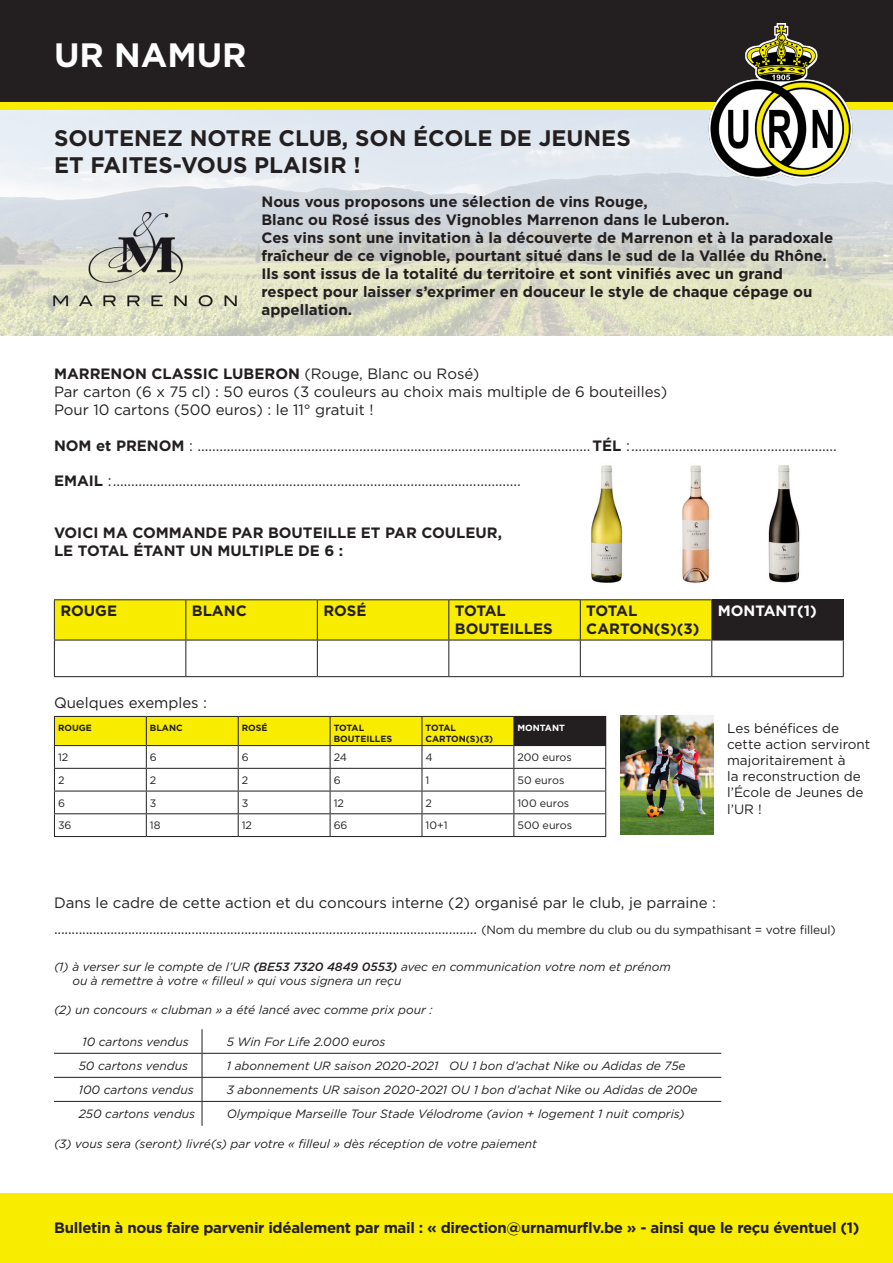
<style>
.page{position:relative;width:893px;height:1263px;background:#fff}
.page>*{position:absolute;margin:0;border:0;box-sizing:border-box;transform-origin:0 0}
.t1{font:700 33.75px "Gotham";color:#fff}
.t2{font:700 22.5px/27px "Gotham";color:#231f20}
.t3{font:15px "Gotham";color:#231f20}
.t4{font:700 15px/18px "Gotham";color:#231f20}
.t5{font:700 15px "Gotham";letter-spacing:-.02em;color:#231f20}
.t6{font:700 15px "Gotham";color:#fff}
.t7{font:13.5px/16.2px "Gotham";color:#231f20}
.t8{font:italic 12px/14.4px "Gotham";color:#231f20}
.t9{font:10.8px "Gotham";color:#231f20}
.t10{font:700 9px "Gotham";color:#231f20}
.t11{font:700 9px "Gotham";color:#fff}
.s1{font-weight:400}
.s2{font-weight:700}
.s3{font-size:12px}
.s4{font-weight:500}
</style>
<div class="page">
<img style="left:591px;top:465px;width:209px;height:118px">
<div style="left:0;top:1194px;width:893px;height:69px;background:#f8ec00"></div>
<div style="left:0;top:0;width:893px;height:102px;background:#231f20"></div>
<svg style="left:0;top:109px;width:893px;height:227px;background:#dbdfd8"></svg>
<div style="left:0;top:102px;width:893px;height:7px;background:#f8ec00"></div>
<img style="left:706px;top:23px;width:149px;height:154px">
<div style="left:55px;top:600px;width:656px;height:40px;background:#f8ec00"></div>
<div style="left:449px;top:600px;width:131px;height:40px;background:#f8ec00"></div>
<div style="left:712px;top:600px;width:131px;height:40px;background:#231f20"></div>
<hr style="left:54px;top:599px;width:132px;height:1px;background:#231f20">
<hr style="left:54px;top:600px;width:1px;height:40px;background:#231f20">
<hr style="left:186px;top:599px;width:131px;height:1px;background:#231f20">
<hr style="left:185px;top:600px;width:1px;height:40px;background:#231f20">
<hr style="left:317px;top:599px;width:132px;height:1px;background:#231f20">
<hr style="left:317px;top:600px;width:1px;height:40px;background:#231f20">
<hr style="left:580px;top:599px;width:132px;height:1px;background:#231f20">
<hr style="left:712px;top:599px;width:132px;height:1px;background:#231f20">
<hr style="left:711px;top:600px;width:1px;height:40px;background:#231f20">
<hr style="left:843px;top:600px;width:1px;height:40px;background:#231f20">
<hr style="left:54px;top:640px;width:132px;height:1px;background:#231f20">
<hr style="left:54px;top:640px;width:1px;height:36px;background:#231f20">
<hr style="left:186px;top:640px;width:131px;height:1px;background:#231f20">
<hr style="left:185px;top:640px;width:1px;height:36px;background:#231f20">
<hr style="left:317px;top:640px;width:132px;height:1px;background:#231f20">
<hr style="left:317px;top:640px;width:1px;height:36px;background:#231f20">
<hr style="left:448px;top:640px;width:1px;height:36px;background:#231f20">
<hr style="left:580px;top:640px;width:132px;height:1px;background:#231f20">
<hr style="left:580px;top:640px;width:1px;height:36px;background:#231f20">
<hr style="left:712px;top:640px;width:132px;height:1px;background:#231f20">
<hr style="left:711px;top:640px;width:1px;height:36px;background:#231f20">
<hr style="left:843px;top:640px;width:1px;height:36px;background:#231f20">
<hr style="left:54px;top:676px;width:132px;height:1px;background:#231f20">
<hr style="left:186px;top:676px;width:131px;height:1px;background:#231f20">
<hr style="left:317px;top:676px;width:132px;height:1px;background:#231f20">
<hr style="left:449px;top:676px;width:131px;height:1px;background:#231f20">
<hr style="left:580px;top:676px;width:132px;height:1px;background:#231f20">
<hr style="left:712px;top:676px;width:132px;height:1px;background:#231f20">
<hr style="left:448px;top:600px;width:1px;height:40px;background:#231f20">
<hr style="left:449px;top:599px;width:131px;height:1px;background:#231f20">
<hr style="left:580px;top:600px;width:1px;height:40px;background:#231f20">
<hr style="left:449px;top:640px;width:131px;height:1px;background:#231f20">
<div style="left:514px;top:716px;width:92px;height:29px;background:#231f20"></div>
<hr style="left:514px;top:745px;width:92px;height:1px;background:#231f20">
<hr style="left:514px;top:768px;width:92px;height:1px;background:#231f20">
<hr style="left:514px;top:791px;width:92px;height:1px;background:#231f20">
<hr style="left:514px;top:813px;width:92px;height:1px;background:#231f20">
<svg style="left:54px;top:716px;width:460px;height:120px"></svg>
<svg style="left:605px;top:746px;width:1px;height:90px"></svg>
<hr style="left:54px;top:836px;width:92px;height:1px;background:#231f20">
<hr style="left:146px;top:836px;width:92px;height:1px;background:#231f20">
<hr style="left:238px;top:836px;width:92px;height:1px;background:#231f20">
<hr style="left:330px;top:836px;width:92px;height:1px;background:#231f20">
<hr style="left:422px;top:836px;width:92px;height:1px;background:#231f20">
<hr style="left:514px;top:836px;width:92px;height:1px;background:#231f20">
<img style="left:47px;top:204px;width:196px;height:110px">
<hr style="left:54px;top:1053px;width:148px;height:1px;background:#231f20">
<hr style="left:202px;top:1053px;width:519px;height:1px;background:#231f20">
<hr style="left:54px;top:1077px;width:148px;height:1px;background:#231f20">
<hr style="left:202px;top:1077px;width:519px;height:1px;background:#231f20">
<hr style="left:54px;top:1101px;width:148px;height:1px;background:#231f20">
<hr style="left:202px;top:1101px;width:519px;height:1px;background:#231f20">
<svg style="left:202px;top:1029px;width:1px;height:97px"></svg>
<img style="left:621px;top:716px;width:92px;height:119px">
<p class="t1" style="left:54px;top:32px;width:194px">UR NAMUR</p>
<p class="t2" style="left:54px;top:124px;width:578px">SOUTENEZ NOTRE CLUB, SON ÉCOLE DE JEUNES<br>ET FAITES-VOUS PLAISIR !</p>
<p class="t4" style="left:261px;top:192px;width:470px">Nous vous proposons une sélection de vins Rouge,<br>Blanc ou Rosé issus des Vignobles Marrenon dans le Luberon.</p>
<p class="t4" style="left:261px;top:228px;width:573px">Ces vins sont une invitation à la découverte de Marrenon et à la paradoxale fraîcheur de ce vignoble, pourtant situé dans le sud de la Vallée du Rhône.<br>Ils sont issus de la totalité du territoire et sont vinifiés avec un grand respect pour laisser s’exprimer en douceur le style de chaque cépage ou appellation.</p>
<p class="t4" style="left:54px;top:364px;width:427px">MARRENON CLASSIC LUBERON <span class="s1">(Rouge, Blanc ou Rosé)</span></p>
<p class="t3" style="left:54px;top:382px;width:615px">Par carton (6 x 75 cl) : 50 euros (3 couleurs au choix mais multiple de 6 bouteilles)</p>
<p class="t3" style="left:54px;top:400px;width:321px">Pour 10 cartons (500 euros) : le 11° gratuit !</p>
<p class="t3" style="left:54px;top:436px;width:784px"><span class="s2">NOM et PRENOM</span> : ...........................................................................................................<span class="s2">TÉL</span> :........................................................</p>
<p class="t3" style="left:54px;top:471px;width:468px"><span class="s2">EMAIL</span> :...............................................................................................................</p>
<p class="t4" style="left:54px;top:523px;width:450px">VOICI MA COMMANDE PAR BOUTEILLE ET PAR COULEUR,</p>
<p class="t4" style="left:54px;top:541px;width:291px">LE TOTAL ÉTANT UN MULTIPLE DE 6 :</p>
<p class="t4" style="left:60px;top:602px;width:58px">ROUGE</p>
<p class="t4" style="left:192px;top:602px;width:56px">BLANC</p>
<p class="t4" style="left:323px;top:602px;width:45px">ROSÉ</p>
<p class="t4" style="left:455px;top:602px;width:53px">TOTAL</p>
<p class="t4" style="left:455px;top:620px;width:99px">BOUTEILLES</p>
<p class="t4" style="left:586px;top:602px;width:115px">TOTAL<br>CARTON(S)(3)</p>
<p class="t6" style="left:718px;top:601px;width:101px">MONTANT(1)</p>
<p class="t3" style="left:54px;top:693px;width:155px">Quelques exemples :</p>
<p class="t10" style="left:58px;top:722px;width:35px">ROUGE</p>
<p class="t10" style="left:150px;top:722px;width:34px">BLANC</p>
<p class="t10" style="left:242px;top:722px;width:27px">ROSÉ</p>
<p class="t10" style="left:334px;top:722px;width:32px">TOTAL</p>
<p class="t10" style="left:334px;top:733px;width:60px">BOUTEILLES</p>
<p class="t10" style="left:426px;top:722px;width:32px">TOTAL</p>
<p class="t10" style="left:426px;top:733px;width:69px">CARTON(S)(3)</p>
<p class="t11" style="left:517px;top:722px;width:49px">MONTANT</p>
<p class="t9" style="left:58px;top:750px;width:12px">12</p>
<p class="t9" style="left:150px;top:750px;width:8px">6</p>
<p class="t9" style="left:242px;top:750px;width:8px">6</p>
<p class="t9" style="left:334px;top:750px;width:15px">24</p>
<p class="t9" style="left:426px;top:750px;width:9px">4</p>
<p class="t9" style="left:517px;top:750px;width:56px">200 euros</p>
<p class="t9" style="left:58px;top:773px;width:8px">2</p>
<p class="t9" style="left:150px;top:773px;width:8px">2</p>
<p class="t9" style="left:242px;top:773px;width:8px">2</p>
<p class="t9" style="left:334px;top:773px;width:8px">6</p>
<p class="t9" style="left:426px;top:773px;width:5px">1</p>
<p class="t9" style="left:517px;top:773px;width:48px">50 euros</p>
<p class="t9" style="left:58px;top:796px;width:8px">6</p>
<p class="t9" style="left:150px;top:796px;width:8px">3</p>
<p class="t9" style="left:242px;top:796px;width:8px">3</p>
<p class="t9" style="left:334px;top:796px;width:12px">12</p>
<p class="t9" style="left:426px;top:796px;width:8px">2</p>
<p class="t9" style="left:517px;top:796px;width:53px">100 euros</p>
<p class="t9" style="left:58px;top:819px;width:15px">36</p>
<p class="t9" style="left:150px;top:819px;width:12px">18</p>
<p class="t9" style="left:242px;top:819px;width:12px">12</p>
<p class="t9" style="left:334px;top:819px;width:15px">66</p>
<p class="t9" style="left:426px;top:819px;width:24px">10+1</p>
<p class="t9" style="left:517px;top:819px;width:56px">500 euros</p>
<p class="t7" style="left:727px;top:719px;width:145px">Les bénéfices de cette action serviront majoritairement à<br>la reconstruction de l’École de Jeunes de l’UR !</p>
<p class="t3" style="left:54px;top:893px;width:663px">Dans le cadre de cette action et du concours interne (2) organisé par le club, je parraine :</p>
<p class="t3" style="left:54px;top:919px;width:783px">........................................................................................................................ <span class="s3">(Nom du membre du club ou du sympathisant = votre filleul)</span></p>
<p class="t8" style="left:72px;top:959px;width:600px;text-indent:-18px">(1) à verser sur le compte de l’UR <span class="s4">(BE53 7320 4849 0553)</span> avec en communication votre nom et prénom ou à remettre à votre « filleul » qui vous signera un reçu</p>
<p class="t8" style="left:54px;top:1002px;width:380px">(2) un concours « clubman » a été lancé avec comme prix pour :</p>
<p class="t8" style="left:82px;top:1034px;width:108px">10 cartons vendus</p>
<p class="t8" style="left:227px;top:1034px;width:160px">5 Win For Life 2.000 euros</p>
<p class="t8" style="left:79px;top:1058px;width:111px">50 cartons vendus</p>
<p class="t8" style="left:227px;top:1058px;width:460px">1 abonnement UR saison 2020-2021 OU 1 bon d’achat Nike ou Adidas de 75e</p>
<p class="t8" style="left:79px;top:1082px;width:117px">100 cartons vendus</p>
<p class="t8" style="left:227px;top:1082px;width:472px">3 abonnements UR saison 2020-2021 OU 1 bon d’achat Nike ou Adidas de 200e</p>
<p class="t8" style="left:79px;top:1107px;width:118px">250 cartons vendus</p>
<p class="t8" style="left:227px;top:1107px;width:460px">Olympique Marseille Tour Stade Vélodrome (avion + logement 1 nuit compris)</p>
<p class="t8" style="left:54px;top:1136px;width:485px">(3) vous sera (seront) livré(s) par votre « filleul » dès réception de votre paiement</p>
<p class="t5" style="left:54px;top:1217px;width:807px">Bulletin à nous faire parvenir idéalement par mail : « direction@urnamurflv.be » - ainsi que le reçu éventuel (1)</p>
</div>
